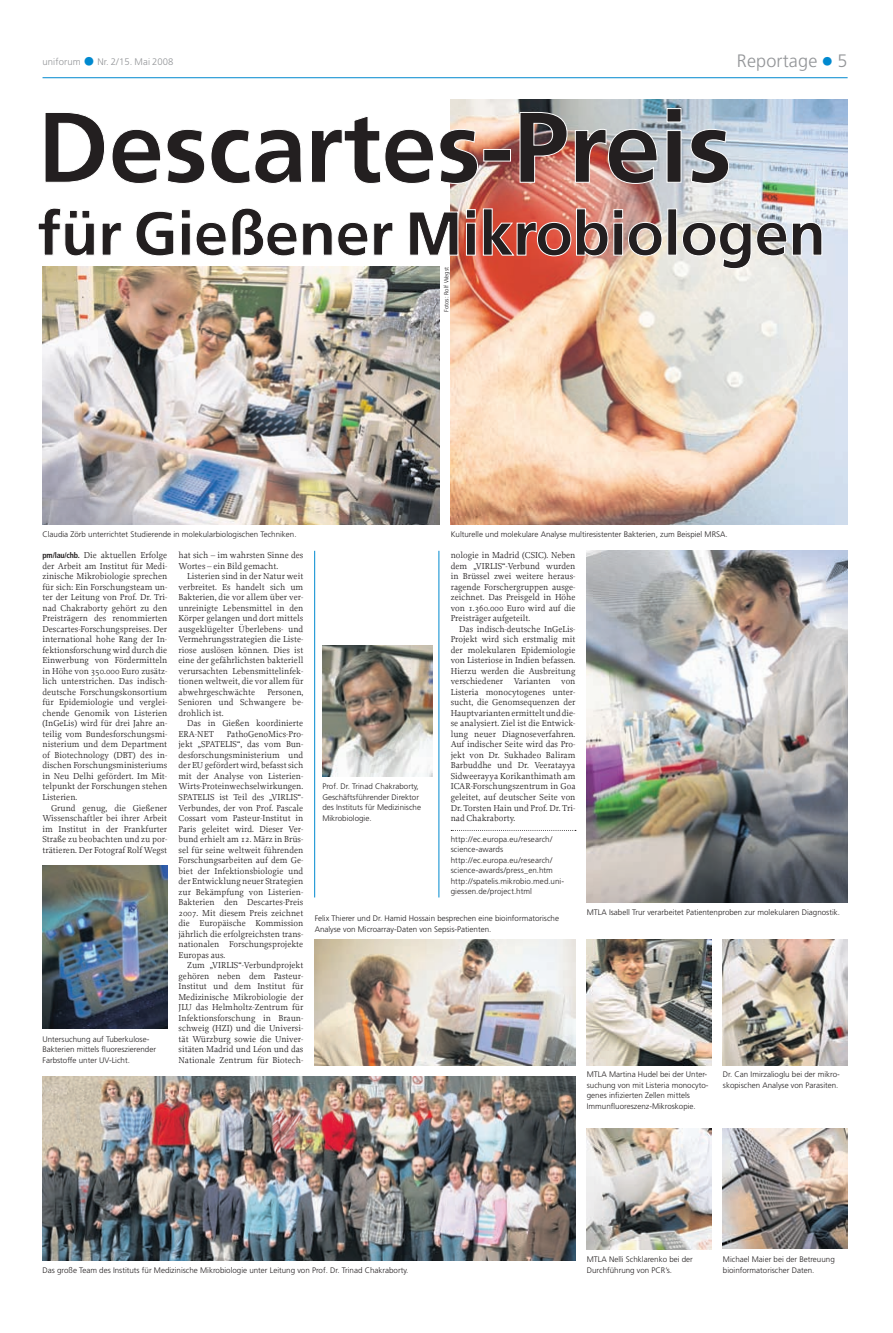
<style>
.page{position:relative;width:893px;height:1333px;background:#fff}
.page>*{position:absolute;margin:0;border:0;box-sizing:border-box;transform-origin:0 0}
.t1{font:300 18px "Frutiger";letter-spacing:.01em;color:#939598}
.t2{font:300 9.5px "Frutiger";letter-spacing:.01em;color:#939598}
.t3{font:9px/10.5px "Proforma";color:#231f20;text-align:justify}
.t4{font:300 8px/10.5px "Frutiger";color:#231f20}
.t5{font:300 6px "Frutiger";color:#231f20}
.s1{font-size:25px;color:#0089cf}
.s2{font-family:"Frutiger";font-weight:700;font-stretch:condensed;font-size:8px}
</style>
<div class="page">
<hr style="left:43px;top:77px;width:805px;height:1px;background:#0089cf">
<img style="left:451px;top:99px;width:397px;height:425px">
<img style="left:587px;top:550px;width:261px;height:352px">
<img style="left:315px;top:939px;width:260px;height:126px">
<img style="left:43px;top:1076px;width:532px;height:184px">
<img style="left:43px;top:293px;width:396px;height:231px">
<img style="left:723px;top:1128px;width:125px;height:120px">
<img style="left:587px;top:1128px;width:124px;height:121px">
<img style="left:723px;top:939px;width:125px;height:126px">
<img style="left:587px;top:939px;width:124px;height:126px">
<img style="left:43px;top:865px;width:124px;height:163px">
<img style="left:322px;top:645px;width:110px;height:131px">
<hr style="left:314px;top:550px;width:1px;height:347px;background:#0089cf">
<hr style="left:438px;top:550px;width:1px;height:347px;background:#0089cf">
<img style="left:38px;top:193px;width:785px;height:100px">
<img style="left:44px;top:108px;width:685px;height:114px">
<p class="t2" style="left:43px;top:56px;width:133px">uniforum <span class="s1">•</span> Nr. 2/15. Mai 2008</p>
<h1 class="t1" style="left:737px;top:51px;width:112px">Reportage <span class="s1">•</span> 5</h1>
<p class="t5" style="left:443px;top:312px;width:46px;rotate:-90deg">Fotos: Rolf Wegst</p>
<p class="t4" style="left:43px;top:529px;width:256px">Claudia Zörb unterrichtet Studierende in molekularbiologischen Techniken.</p>
<p class="t4" style="left:451px;top:529px;width:278px">Kulturelle und molekulare Analyse multiresistenter Bakterien, zum Beispiel MRSA.</p>
<p class="t3" style="left:43px;top:550px;width:126px"><span class="s2">pm/lau/chb.</span> Die aktuellen Erfolge der Arbeit am Institut für Medi&shy;zinische Mikrobiologie sprechen für sich: Ein Forschungsteam un&shy;ter der Leitung von Prof. Dr. Tri&shy;nad Chakraborty gehört zu den Preisträgern des renommierten Descartes-Forschungspreises. Der international hohe Rang der In&shy;fektionsforschung wird durch die Einwerbung von Fördermitteln in Höhe von 350.000 Euro zusätz&shy;lich unterstrichen. Das indisch&shy;deutsche Forschungskonsortium für Epidemiologie und verglei&shy;chende Genomik von Listerien (InGeLis) wird für drei Jahre an&shy;teilig vom Bundesforschungsmi&shy;nisterium und dem Department of Biotechnology (DBT) des in&shy;dischen Forschungsministeriums in Neu Delhi gefördert. Im Mit&shy;telpunkt der Forschungen stehen Listerien.</p>
<p class="t3" style="left:43px;top:802px;width:126px;text-indent:9px">Grund genug, die Gießener Wissenschaftler bei ihrer Arbeit im Institut in der Frankfurter Straße zu beobachten und zu por&shy;trätieren. Der Fotograf Rolf Wegst</p>
<p class="t4" style="left:43px;top:1033px;width:115px">Untersuchung auf Tuberkulose-<br>Bakterien mittels fluoreszierender<br>Farbstoffe unter UV-Licht.</p>
<p class="t3" style="left:179px;top:550px;width:126px">hat sich – im wahrsten Sinne des<br>Wortes – ein Bild gemacht.</p>
<p class="t3" style="left:179px;top:571px;width:126px;text-indent:9px">Listerien sind in der Natur weit verbreitet. Es handelt sich um Bakterien, die vor allem über ver&shy;unreinigte Lebensmittel in den Körper gelangen und dort mittels ausgeklügelter Überlebens- und Vermehrungsstrategien die Liste&shy;riose auslösen können. Dies ist eine der gefährlichsten bakteriell verursachten Lebensmittelinfek&shy;tionen weltweit, die vor allem für abwehrgeschwächte</p>
<p class="t3" style="left:179px;top:686px;width:126px;text-indent:89px">Personen, Senioren und Schwangere be&shy;drohlich ist.</p>
<p class="t3" style="left:179px;top:718px;width:126px;text-indent:9px">Das in Gießen koordinierte<br>ERA-NET</p>
<p class="t3" style="left:179px;top:728px;width:126px;text-indent:48px">PathoGenoMics-Pro&shy;jekt „SPATELIS“, das vom Bun&shy;desforschungsministerium und der EU gefördert wird, befasst sich mit der Analyse von Listerien-Wirts-Proteinwechselwirkungen.<br>SPATELIS ist Teil des „VIRLIS“- Verbundes, der von Prof. Pascale Cossart vom Pasteur-Institut in Paris geleitet wird. Dieser Ver&shy;bund erhielt am 12. März in Brüs&shy;sel für seine weltweit führenden Forschungsarbeiten auf dem Ge&shy;biet der Infektionsbiologie und der Entwicklung neuer Strategien zur Bekämpfung von Listerien-Bakterien den Descartes-Preis 2007. Mit diesem Preis zeichnet die Europäische Kommission jährlich die erfolgreichsten trans&shy;nationalen Forschungsprojekte Europas aus.</p>
<p class="t3" style="left:179px;top:959px;width:126px;text-indent:9px">Zum „VIRLIS“-Verbundprojekt gehören neben dem Pasteur-Institut und dem Institut für Medizinische Mikrobiologie der JLU das Helmholtz-Zentrum für Infektionsforschung in Braun&shy;schweig (HZI) und die Universi&shy;tät Würzburg sowie die Univer&shy;sitäten Madrid und Léon und das Nationale Zentrum für Biotech-</p>
<p class="t4" style="left:322px;top:781px;width:100px">Prof. Dr. Trinad Chakraborty,<br>Geschäftsführender Direktor des Instituts für Medizinische<br>Mikrobiologie.</p>
<p class="t3" style="left:451px;top:550px;width:126px">nologie in Madrid (CSIC). Neben dem „VIRLIS“-Verbund wurden in Brüssel zwei weitere heraus&shy;ragende Forschergruppen ausge&shy;zeichnet. Das Preisgeld in Höhe von 1.360.000 Euro wird auf die Preisträger aufgeteilt.</p>
<p class="t3" style="left:451px;top:623px;width:126px;text-indent:9px">Das indisch-deutsche InGeLis-Projekt wird sich erstmalig mit der molekularen Epidemiologie von Listeriose in Indien befassen.<br>Hierzu werden die Ausbreitung verschiedener Varianten von Listeria monocytogenes unter&shy;sucht, die Genomsequenzen der Hauptvarianten ermittelt und die&shy;se analysiert. Ziel ist die Entwick&shy;lung neuer Diagnoseverfahren.<br>Auf indischer Seite wird das Pro&shy;jekt von Dr. Sukhadeo Baliram Barbuddhe und Dr. Veeratayya Sidweerayya Korikanthimath am ICAR-Forschungszentrum in Goa geleitet, auf deutscher Seite von Dr. Torsten Hain und Prof. Dr. Tri&shy;nad Chakraborty.</p>
<p class="t4" style="left:451px;top:834px;width:115px">http://ec.europa.eu/research/ science-awards http://ec.europa.eu/research/ science-awards/press_en.htm http://spatelis.mikrobio.med.uni&shy;giessen.de/project.html</p>
<p class="t4" style="left:315px;top:913px;width:246px">Felix Thierer und Dr. Hamid Hossain besprechen eine bioinformatorische<br>Analyse von Microarray-Daten von Sepsis-Patienten.</p>
<p class="t4" style="left:587px;top:907px;width:255px">MTLA Isabell Trur verarbeitet Patientenproben zur molekularen Diagnostik.</p>
<p class="t4" style="left:587px;top:1069px;width:123px">MTLA Martina Hudel bei der Unter&shy;suchung von mit Listeria monocyto&shy;genes infizierten Zellen mittels Immunfluoreszenz-Mikroskopie.</p>
<p class="t4" style="left:723px;top:1069px;width:118px">Dr. Can Imirzalioglu bei der mikro&shy;skopischen Analyse von Parasiten.</p>
<p class="t4" style="left:43px;top:1264px;width:367px">Das große Team des Instituts für Medizinische Mikrobiologie unter Leitung von Prof. Dr. Trinad Chakraborty.</p>
<p class="t4" style="left:587px;top:1254px;width:108px">MTLA Nelli Schklarenko bei der<br>Durchführung von PCR’s.</p>
<p class="t4" style="left:723px;top:1254px;width:113px">Michael Maier bei der Betreuung bioinformatorischer Daten.</p>
</div>
